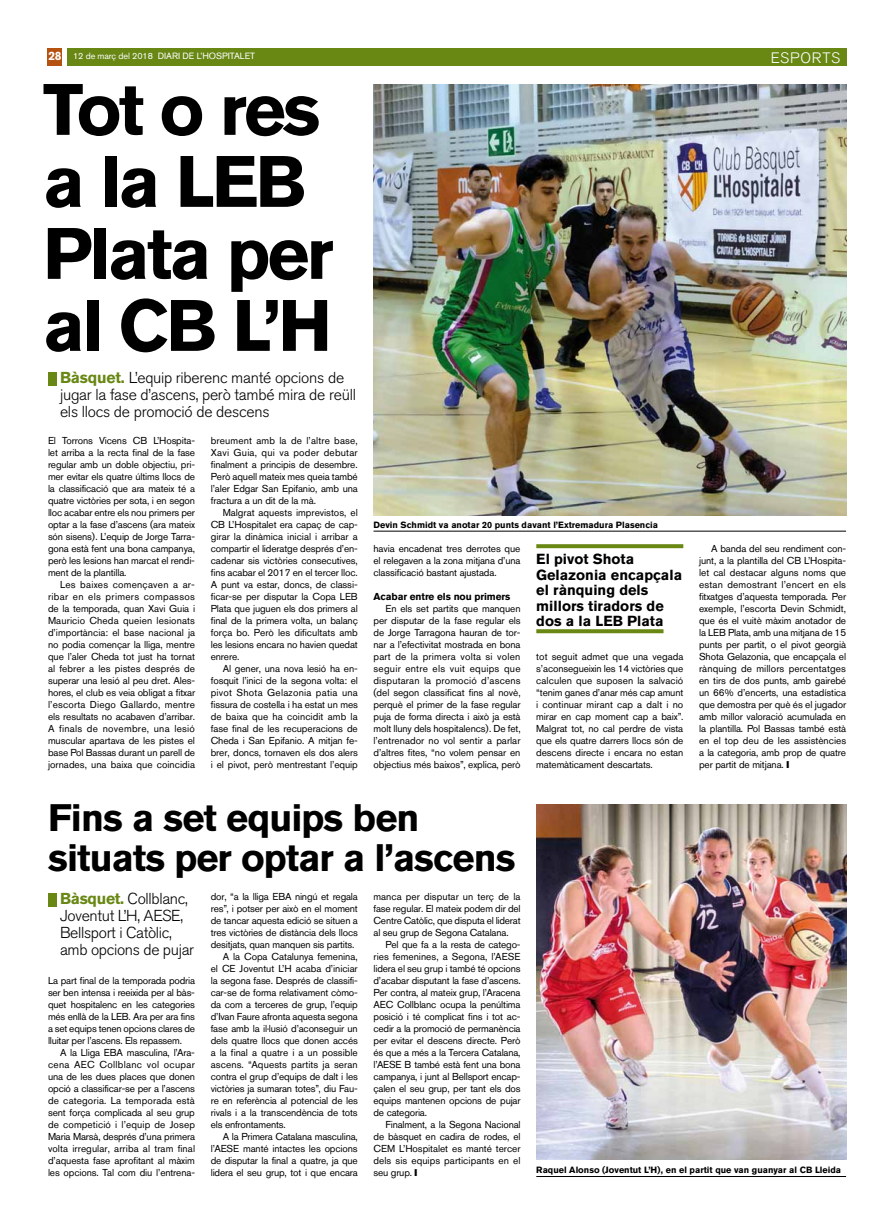
<style>
.page{position:relative;width:893px;height:1220px;background:#fff}
.page>*{position:absolute;margin:0;border:0;box-sizing:border-box;transform-origin:0 0}
.t1{font:700 72px/72px "Akzidenz Grotesk BQ";letter-spacing:-.04em;color:#000}
.t2{font:700 38px/40px "Akzidenz Grotesk BQ";letter-spacing:-.025em;color:#000}
.t3{font:300 15.8px/17px "Akzidenz Grotesk BQ";letter-spacing:-.015em;color:#000}
.t4{font:300 15px "Akzidenz Grotesk BQ";letter-spacing:.06em;color:#fff}
.t5{font:700 14.5px/15.5px "Akzidenz Grotesk BQ";color:#000}
.t6{font:10px/12px "Akzidenz Grotesk BQ";letter-spacing:-.015em;color:#000;text-align:justify}
.t7{font:10px "Akzidenz Grotesk BQ";letter-spacing:.01em;color:#000}
.t8{font:700 10px "Akzidenz Grotesk BQ";letter-spacing:-.01em;color:#000}
.t9{font:700 9px "Akzidenz Grotesk BQ";color:#000}
.t10{font:9px "Akzidenz Grotesk BQ";color:#fff}
.s1{font-weight:700;font-size:12px}
.s2{font-style:inherit}
.s3{font-weight:700;color:#688713}
</style>
<div class="page">
<div style="left:67px;top:48px;width:779px;height:18px;background:#688713"></div>
<div style="left:48px;top:48px;width:14px;height:18px;background:#b5520f"></div>
<div style="left:48px;top:372px;width:8px;height:14px;background:#688713"></div>
<svg style="left:536px;top:544px;width:147px;height:4px"></svg>
<svg style="left:536px;top:629px;width:127px;height:4px"></svg>
<div style="left:48px;top:893px;width:8px;height:14px;background:#688713"></div>
<hr style="left:536px;top:1176px;width:310px;height:1px;background:#000">
<img style="left:374px;top:84px;width:472px;height:432px">
<hr style="left:374px;top:531px;width:472px;height:1px;background:#000">
<img style="left:536px;top:804px;width:310px;height:356px">
<p class="t10" style="left:48px;top:51px;width:208px"><span class="s1">28</span> <span class="s2">12 de març del 2018</span> DIARI DE L’HOSPITALET</p>
<h1 class="t1" style="left:43px;top:74px;width:292px">Tot o res a la LEB<br>Plata per al CB L’H</h1>
<h3 class="t3" style="left:60px;top:369px;width:297px"><span class="s3">Bàsquet.</span> L’equip riberenc manté opcions de jugar la fase d’ascens, però també mira de reüll els llocs de promoció de descens</h3>
<p class="t6" style="left:48px;top:434px;width:149px">El Torrons Vicens CB L’Hospita&shy;let arriba a la recta final de la fase regular amb un doble objectiu, pri&shy;mer evitar els quatre últims llocs de la classificació que ara mateix té a quatre victòries per sota, i en segon lloc acabar entre els nou primers per optar a la fase d’ascens (ara mateix són sisens). L’equip de Jorge Tarra&shy;gona està fent una bona campanya, però les lesions han marcat el rendi&shy;ment de la plantilla.</p>
<p class="t6" style="left:48px;top:578px;width:149px;text-indent:12px">Les baixes començaven a ar&shy;ribar en els primers compassos de la temporada, quan Xavi Guia i Mauricio Cheda queien lesionats d’importància: el base nacional ja no podia començar la lliga, mentre que l’aler Cheda tot just ha tornat al febrer a les pistes després de superar una lesió al peu dret. Ales&shy;hores, el club es veia obligat a fitxar l’escorta Diego Gallardo, mentre els resultats no acabaven d’arribar.<br>A finals de novembre, una lesió muscular apartava de les pistes el base Pol Bassas durant un parell de jornades, una baixa que coincidia</p>
<p class="t6" style="left:211px;top:434px;width:149px">breument amb la de l’altre base, Xavi Guia, qui va poder debutar finalment a principis de desembre.<br>Però aquell mateix mes queia també l’aler Edgar San Epifanio, amb una fractura a un dit de la mà.</p>
<p class="t6" style="left:211px;top:506px;width:149px;text-indent:12px">Malgrat aquests imprevistos, el CB L’Hospitalet era capaç de cap&shy;girar la dinàmica inicial i arribar a compartir el lideratge després d’en&shy;cadenar sis victòries consecutives, fins acabar el 2017 en el tercer lloc.<br>A punt va estar, doncs, de classi&shy;ficar-se per disputar la Copa LEB Plata que juguen els dos primers al final de la primera volta, un balanç força bo. Però les dificultats amb les lesions encara no havien quedat enrere.</p>
<p class="t6" style="left:211px;top:662px;width:149px;text-indent:12px">Al gener, una nova lesió ha en&shy;fosquit l’inici de la segona volta: el pivot Shota Gelazonia patia una fissura de costella i ha estat un mes de baixa que ha coincidit amb la fase final de les recuperacions de Cheda i San Epifanio. A mitjan fe&shy;brer, doncs, tornaven els dos alers i el pivot, però mentrestant l’equip</p>
<h2 class="t2" style="left:48px;top:798px;width:469px">Fins a set equips ben situats per optar a l’ascens</h2>
<p class="t9" style="left:374px;top:520px;width:286px">Devin Schmidt va anotar 20 punts davant l’Extremadura Plasencia</p>
<p class="t6" style="left:374px;top:542px;width:149px">havia encadenat tres derrotes que el relegaven a la zona mitjana d’una classificació bastant ajustada.</p>
<p class="t8" style="left:374px;top:591px;width:138px">Acabar entre els nou primers</p>
<p class="t6" style="left:374px;top:602px;width:149px;text-indent:12px">En els set partits que manquen per disputar de la fase regular els de Jorge Tarragona hauran de tor&shy;nar a l’efectivitat mostrada en bona part de la primera volta si volen seguir entre els vuit equips que disputaran la promoció d’ascens (del segon classificat fins al novè, perquè el primer de la fase regular puja de forma directa i això ja està molt lluny dels hospitalencs). De fet, l’entrenador no vol sentir a parlar d’altres fites, “no volem pensar en objectius més baixos”, explica, però</p>
<h3 class="t5" style="left:536px;top:551px;width:147px">El pivot Shota<br>Gelazonia encapçala el rànquing dels millors tiradors de dos a la LEB Plata</h3>
<p class="t6" style="left:536px;top:650px;width:149px">tot seguit admet que una vegada s’aconsegueixin les 14 victòries que calculen que suposen la salvació “tenim ganes d’anar més cap amunt i continuar mirant cap a dalt i no mirar en cap moment cap a baix”.<br>Malgrat tot, no cal perdre de vista que els quatre darrers llocs són de descens directe i encara no estan matemàticament descartats.</p>
<h3 class="t4" style="left:771px;top:49px;width:71px">esports</h3>
<p class="t6" style="left:699px;top:542px;width:149px;text-indent:12px">A banda del seu rendiment con&shy;junt, a la plantilla del CB L’Hospita&shy;let cal destacar alguns noms que estan demostrant l’encert en els fitxatges d’aquesta temporada. Per exemple, l’escorta Devin Schmidt, que és el vuitè màxim anotador de la LEB Plata, amb una mitjana de 15 punts per partit, o el pivot georgià Shota Gelazonia, que encapçala el rànquing de millors percentatges en tirs de dos punts, amb gairebé un 66% d’encerts, una estadística que demostra per què és el jugador amb millor valoració acumulada en la plantilla. Pol Bassas també està en el top deu de les assistències a la categoria, amb prop de quatre per partit de mitjana.</p>
<h3 class="t3" style="left:60px;top:890px;width:136px"><span class="s3">Bàsquet.</span> Collblanc,<br>Joventut L’H, AESE,<br>Bellsport i Catòlic, amb opcions de pujar</h3>
<p class="t6" style="left:48px;top:974px;width:149px">La part final de la temporada podria ser ben intensa i reeixida per al bàs&shy;quet hospitalenc en les categories més enllà de la LEB. Ara per ara fins a set equips tenen opcions clares de lluitar per l’ascens. Els repassem.</p>
<p class="t6" style="left:48px;top:1046px;width:149px;text-indent:12px">A la Lliga EBA masculina, l’Ara&shy;cena AEC Collblanc vol ocupar una de les dues places que donen opció a classificar-se per a l’ascens de categoria. La temporada està sent força complicada al seu grup de competició i l’equip de Josep Maria Marsà, després d’una primera volta irregular, arriba al tram final d’aquesta fase aprofitant al màxim les opcions. Tal com diu l’entrena-</p>
<p class="t6" style="left:211px;top:890px;width:149px">dor, “a la lliga EBA ningú et regala</p>
<p class="t6" style="left:211px;top:902px;width:149px">res”, i potser per això en el moment</p>
<p class="t6" style="left:211px;top:914px;width:149px">de tancar aquesta edició se situen a</p>
<p class="t6" style="left:211px;top:926px;width:149px">tres victòries de distància dels llocs</p>
<p class="t6" style="left:211px;top:938px;width:145px">desitjats, quan manquen sis partits.</p>
<p class="t6" style="left:223px;top:950px;width:136px">A la Copa Catalunya femenina,</p>
<p class="t6" style="left:211px;top:962px;width:149px">el CE Joventut L’H acaba d’iniciar</p>
<p class="t6" style="left:211px;top:974px;width:149px">la segona fase. Després de classifi-</p>
<p class="t6" style="left:211px;top:986px;width:149px">car-se de forma relativament còmo-</p>
<p class="t6" style="left:211px;top:998px;width:149px">da com a terceres de grup, l’equip</p>
<p class="t6" style="left:211px;top:1010px;width:149px">d’Ivan Faure afronta aquesta segona</p>
<p class="t6" style="left:211px;top:1022px;width:149px">fase amb la il·lusió d’aconseguir un</p>
<p class="t6" style="left:211px;top:1034px;width:149px">dels quatre llocs que donen accés</p>
<p class="t6" style="left:211px;top:1046px;width:148px">a la final a quatre i a un possible</p>
<p class="t7" style="left:211px;top:1059px;width:149px">ascens. “Aquests partits ja seran</p>
<p class="t6" style="left:211px;top:1070px;width:149px">contra el grup d’equips de dalt i les</p>
<p class="t6" style="left:211px;top:1082px;width:149px">victòries ja sumaran totes”, diu Fau-</p>
<p class="t6" style="left:211px;top:1094px;width:149px">re en referència al potencial de les</p>
<p class="t6" style="left:211px;top:1106px;width:148px">rivals i a la transcendència de tots</p>
<p class="t6" style="left:211px;top:1118px;width:76px">els enfrontaments.</p>
<p class="t6" style="left:223px;top:1130px;width:137px">A la Primera Catalana masculina,</p>
<p class="t6" style="left:211px;top:1142px;width:148px">l’AESE manté intactes les opcions</p>
<p class="t6" style="left:211px;top:1154px;width:149px">de disputar la final a quatre, ja que</p>
<p class="t6" style="left:211px;top:1166px;width:149px">lidera el seu grup, tot i que encara</p>
<p class="t6" style="left:374px;top:890px;width:149px">manca per disputar un terç de la fase regular. El mateix podem dir del Centre Catòlic, que disputa el liderat al seu grup de Segona Catalana.</p>
<p class="t6" style="left:374px;top:938px;width:149px;text-indent:12px">Pel que fa a la resta de catego&shy;ries femenines, a Segona, l’AESE lidera el seu grup i també té opcions d’acabar disputant la fase d’ascens.<br>Per contra, al mateix grup, l’Aracena AEC Collblanc ocupa la penúltima posició i té complicat fins i tot ac&shy;cedir a la promoció de permanència per evitar el descens directe. Però és que a més a la Tercera Catalana, l’AESE B també està fent una bona campanya, i junt al Bellsport encap&shy;çalen el seu grup, per tant els dos equips mantenen opcions de pujar de categoria.</p>
<p class="t6" style="left:374px;top:1118px;width:149px;text-indent:12px">Finalment, a la Segona Nacional de bàsquet en cadira de rodes, el CEM L’Hospitalet es manté tercer dels sis equips participants en el seu grup.</p>
<p class="t9" style="left:536px;top:1165px;width:306px">Raquel Alonso (Joventut L’H), en el partit que van guanyar al CB Lleida</p>
</div>
